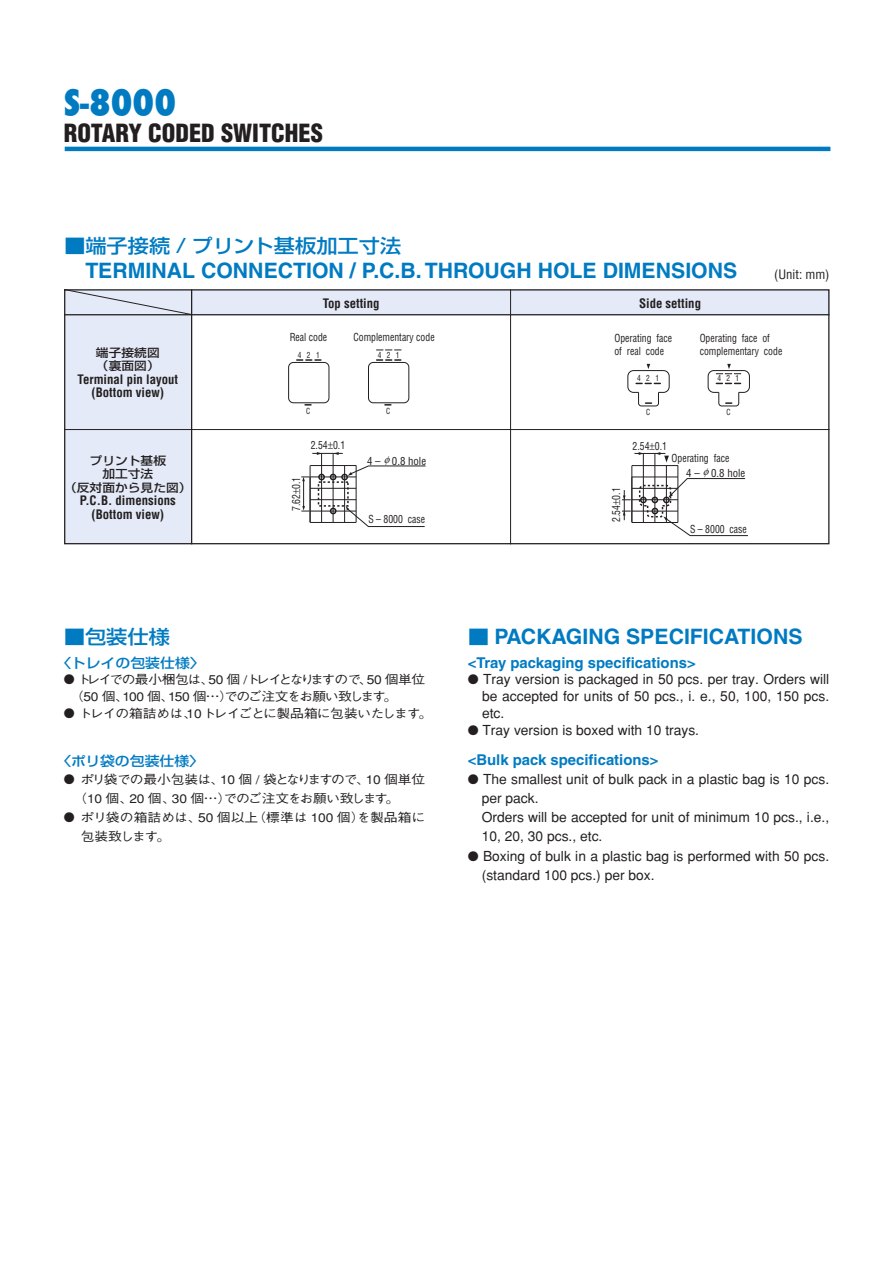
<style>
.page{position:relative;width:893px;height:1263px;background:#fff}
.page>*{position:absolute;margin:0;border:0;box-sizing:border-box;transform-origin:0 0}
.t1{font:800 condensed 36.15px "Futura";color:#007bc2}
.t2{font:900 condensed 24.45px "Helvetica";color:#231f20}
.t3{font:700 21.3px "Helvetica";color:#007bc2}
.t4{font:19.2px "Shin Go Medium 90 msp RKSJ H";color:#007bc2;scale:1.11 1}
.t5{font:700 14.85px "Helvetica";color:#007bc2}
.t6{font:13.8px/19.2px "Gothic BBB Medium 90 msp RKSJ H";color:#231f20}
.t7{font:13.35px "Shin Go Medium 90 msp RKSJ H";color:#007bc2;scale:1.11 1}
.t8{font:700 condensed 12.75px/13.5px "Helvetica";color:#231f20;text-align:center}
.t9{font:condensed 12.75px "Helvetica";color:#231f20}
.t10{font:12.45px "Gothic BBB Medium 90 msp RKSJ H";letter-spacing:-.045em;color:#231f20;scale:1.11 1}
.t11{font:12.45px/17px "Gothic BBB Medium 90 msp RKSJ H";letter-spacing:-.095em;color:#231f20;scale:1.11 1}
.t12{font:12.45px "Gothic BBB Medium 90 msp RKSJ H";letter-spacing:-.075em;color:#231f20;scale:1.11 1}
.t13{font:12.45px "Gothic BBB Medium 90 msp RKSJ H";letter-spacing:-.005em;color:#231f20;scale:1.11 1}
.t14{font:11.55px/13.5px "Shin Go Medium 90 msp RKSJ H";color:#231f20;scale:1.11 1}
.t15{font:condensed 10.8px/13px "Helvetica";color:#231f20;scale:.9 1}
.t16{font:condensed 10.8px "Helvetica";color:#231f20}
.t17{font:condensed 8.25px "Helvetica";letter-spacing:.735em;color:#231f20;scale:.9 1}
.s1{font-family:"Shin Go Medium 90 msp RKSJ H";font-weight:400;font-size:19.2px}
</style>
<div class="page">
<hr style="left:310px;top:466px;width:1px;height:56px;background:#231f20">
<div style="left:288px;top:362px;width:41px;height:41px;border:1px solid #231f20;border-radius:5px"></div>
<svg style="left:297px;top:359px;width:24px;height:2px"></svg>
<svg style="left:305px;top:404px;width:6px;height:2px"></svg>
<svg style="left:376px;top:350px;width:25px;height:1px"></svg>
<hr style="left:310px;top:465px;width:46px;height:1px;background:#231f20">
<hr style="left:310px;top:477px;width:46px;height:1px;background:#231f20">
<hr style="left:310px;top:488px;width:46px;height:1px;background:#231f20">
<hr style="left:310px;top:499px;width:46px;height:1px;background:#231f20">
<hr style="left:310px;top:511px;width:46px;height:1px;background:#231f20">
<hr style="left:310px;top:522px;width:46px;height:1px;background:#231f20">
<hr style="left:321px;top:466px;width:1px;height:56px;background:#231f20">
<hr style="left:333px;top:466px;width:1px;height:56px;background:#231f20">
<hr style="left:344px;top:466px;width:1px;height:56px;background:#231f20">
<hr style="left:356px;top:466px;width:1px;height:56px;background:#231f20">
<div style="left:318px;top:474px;width:7px;height:6px;border:2px solid #231f20;border-radius:50%"></div>
<svg style="left:330px;top:474px;width:6px;height:6px"></svg>
<div style="left:341px;top:474px;width:7px;height:6px;border:2px solid #231f20;border-radius:50%"></div>
<hr style="left:312px;top:453px;width:31px;height:1px;background:#231f20">
<svg style="left:317px;top:452px;width:5px;height:13px"></svg>
<svg style="left:330px;top:508px;width:6px;height:6px"></svg>
<div style="left:318px;top:481px;width:31px;height:26px;border:2px dashed #231f20"></div>
<svg style="left:346px;top:506px;width:79px;height:21px"></svg>
<div style="left:368px;top:362px;width:41px;height:41px;border:1px solid #231f20;border-radius:5px"></div>
<svg style="left:377px;top:359px;width:24px;height:2px"></svg>
<svg style="left:385px;top:404px;width:6px;height:2px"></svg>
<hr style="left:631px;top:466px;width:1px;height:57px;background:#231f20">
<hr style="left:632px;top:465px;width:46px;height:1px;background:#231f20">
<hr style="left:632px;top:477px;width:46px;height:1px;background:#231f20">
<hr style="left:632px;top:488px;width:46px;height:1px;background:#231f20">
<hr style="left:632px;top:499px;width:46px;height:1px;background:#231f20">
<hr style="left:632px;top:511px;width:46px;height:1px;background:#231f20">
<hr style="left:632px;top:522px;width:46px;height:1px;background:#231f20">
<hr style="left:634px;top:453px;width:31px;height:1px;background:#231f20">
<hr style="left:624px;top:490px;width:1px;height:30px;background:#231f20">
<svg style="left:622px;top:511px;width:9px;height:4px"></svg>
<div style="left:627px;top:370px;width:42px;height:23px;border:1px solid #231f20;border-radius:6px"></div>
<svg style="left:636px;top:383px;width:24px;height:1px"></svg>
<svg style="left:638px;top:392px;width:21px;height:15px"></svg>
<div style="left:708px;top:370px;width:42px;height:23px;border:1px solid #231f20;border-radius:6px"></div>
<svg style="left:716px;top:383px;width:24px;height:1px"></svg>
<svg style="left:718px;top:392px;width:21px;height:15px"></svg>
<svg style="left:716px;top:364px;width:25px;height:10px"></svg>
<svg style="left:647px;top:364px;width:3px;height:5px"></svg>
<div style="left:192px;top:289px;width:318px;height:26px;background:#e4eaf7"></div>
<div style="left:510px;top:289px;width:319px;height:26px;background:#e4eaf7"></div>
<div style="left:64px;top:315px;width:128px;height:115px;background:#e4eaf7"></div>
<div style="left:64px;top:430px;width:128px;height:114px;background:#e4eaf7"></div>
<hr style="left:191px;top:289px;width:1px;height:255px;background:#231f20">
<hr style="left:510px;top:289px;width:1px;height:255px;background:#231f20">
<hr style="left:64px;top:314px;width:765px;height:1px;background:#231f20">
<hr style="left:64px;top:429px;width:765px;height:1px;background:#231f20">
<svg style="left:66px;top:291px;width:125px;height:24px;background:#d5dae6"></svg>
<div style="left:64px;top:289px;width:765px;height:255px;border:1px solid #231f20"></div>
<hr style="left:65px;top:147px;width:765px;height:4px;background:#007bc2">
<svg style="left:328px;top:452px;width:11px;height:13px"></svg>
<svg style="left:301px;top:477px;width:8px;height:35px"></svg>
<svg style="left:622px;top:495px;width:9px;height:10px"></svg>
<svg style="left:347px;top:465px;width:79px;height:11px"></svg>
<svg style="left:638px;top:452px;width:110px;height:84px"></svg>
<h1 class="t1" style="left:64px;top:87px;width:114px">S-8000</h1>
<h2 class="t2" style="left:64px;top:123px;width:261px">ROTARY CODED SWITCHES</h2>
<h3 class="t4" style="left:64px;top:238px;width:305px">■端子接続 / プリント基板加工寸法</h3>
<h3 class="t3" style="left:85px;top:262px;width:653px">TERMINAL CONNECTION / P.C.B. THROUGH HOLE DIMENSIONS</h3>
<p class="t8" style="left:323px;top:298px;width:58px">Top setting</p>
<p class="t8" style="left:639px;top:298px;width:64px">Side setting</p>
<p class="t14" style="left:96px;top:347px;width:59px">端子接続図（裏面図）</p>
<p class="t8" style="left:78px;top:373px;width:102px">Terminal pin layout (Bottom view)</p>
<p class="t9" style="left:774px;top:269px;width:57px">(Unit: mm)</p>
<p class="t15" style="left:290px;top:331px;width:43px">Real code</p>
<p class="t15" style="left:353px;top:331px;width:92px">Complementary code</p>
<p class="t17" style="left:378px;top:351px;width:26px">421</p>
<p class="t15" style="left:614px;top:333px;width:66px">Operating face of real code</p>
<p class="t15" style="left:700px;top:333px;width:93px">Operating face of complementary code</p>
<p class="t17" style="left:298px;top:351px;width:26px">421</p>
<p class="t17" style="left:637px;top:375px;width:26px">421</p>
<p class="t17" style="left:646px;top:409px;width:6px">C</p>
<p class="t17" style="left:717px;top:375px;width:26px">421</p>
<p class="t17" style="left:726px;top:409px;width:6px">C</p>
<p class="t17" style="left:306px;top:407px;width:6px">C</p>
<p class="t17" style="left:386px;top:407px;width:6px">C</p>
<p class="t14" style="left:64px;top:455px;width:116px;text-align:center">プリント基板<br>加工寸法<br>（反対面から見た図）</p>
<p class="t8" style="left:80px;top:495px;width:97px">P.C.B. dimensions (Bottom view)</p>
<p class="t15" style="left:311px;top:440px;width:40px">2.54 0.1</p>
<p class="t15" style="left:291px;top:511px;width:40px;rotate:-90deg">7.62 0.1</p>
<p class="t15" style="left:632px;top:440px;width:40px">2.54 0.1</p>
<p class="t16" style="left:367px;top:457px;width:61px">4 – 0.8 hole</p>
<p class="t15" style="left:686px;top:452px;width:67px;line-height:14.2px;text-indent:-15px">Operating face<br>4 – 0.8 hole</p>
<p class="t15" style="left:368px;top:514px;width:64px">S – 8000 case</p>
<p class="t15" style="left:611px;top:522px;width:40px;rotate:-90deg">2.54 0.1</p>
<p class="t15" style="left:690px;top:523px;width:64px">S – 8000 case</p>
<h3 class="t4" style="left:64px;top:629px;width:97px">■包装仕様</h3>
<h3 class="t3" style="left:468px;top:629px;width:336px"><span class="s1">■</span> PACKAGING SPECIFICATIONS</h3>
<p class="t7" style="left:56px;top:658px;width:135px">〈トレイの包装仕様〉</p>
<p class="t11" style="left:70px;top:673px;width:321px;text-indent:7px">トレイでの最小梱包は、50 個 /トレイとなりますので、50 個単位（50 個、100 個、150 個…）でのご注文をお願い致します。</p>
<p class="t10" style="left:79px;top:709px;width:320px">トレイの箱詰めは、10トレイごとに製品箱に包装いたします。</p>
<p class="t7" style="left:56px;top:756px;width:135px">〈ポリ袋の包装仕様〉</p>
<p class="t12" style="left:80px;top:775px;width:312px">ポリ袋での最小包装は、10 個 / 袋となりますので、10 個単位</p>
<p class="t10" style="left:74px;top:794px;width:295px">（10 個、20 個、30 個…）でのご注文をお願い致します。</p>
<p class="t13" style="left:81px;top:813px;width:312px">ポリ袋の箱詰めは、50 個以上（標準は 100 個）を製品箱に</p>
<p class="t10" style="left:81px;top:832px;width:82px">包装致します。</p>
<p class="t5" style="left:468px;top:657px;width:229px">&lt;Tray packaging specifications&gt;</p>
<p class="t6" style="left:482px;top:672px;width:349px;line-height:17px">Tray version is packaged in 50 pcs. per tray. Orders will be accepted for units of 50 pcs., i. e., 50, 100, 150 pcs. etc.<br>Tray version is boxed with 10 trays.</p>
<p class="t5" style="left:468px;top:755px;width:192px">&lt;Bulk pack specifications&gt;</p>
<p class="t6" style="left:482px;top:771px;width:349px">The smallest unit of bulk pack in a plastic bag is 10 pcs. per pack.<br>Orders will be accepted for unit of minimum 10 pcs., i.e., 10, 20, 30 pcs., etc.<br>Boxing of bulk in a plastic bag is performed with 50 pcs. (standard 100 pcs.) per box.</p>
</div>
